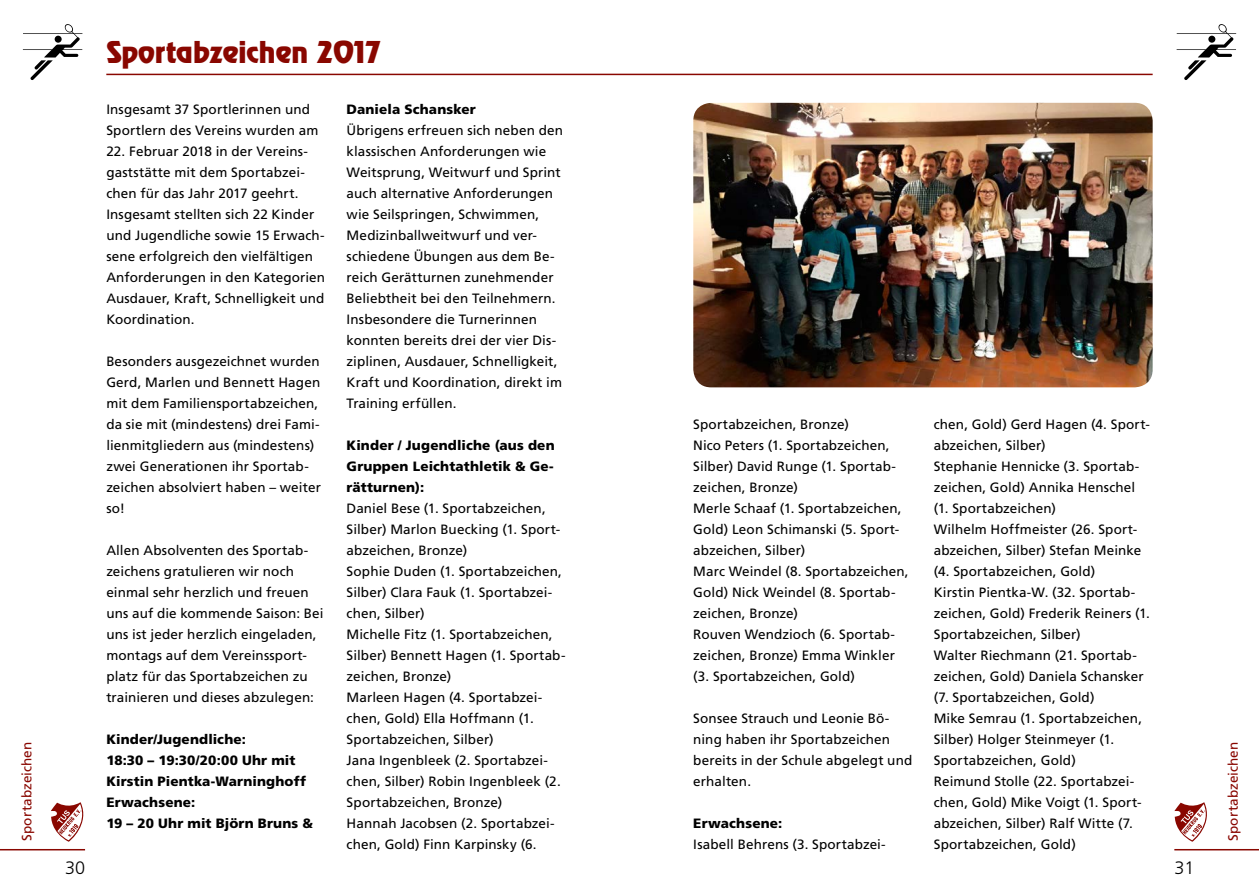
<style>
.page{position:relative;width:1259px;height:893px;background:#fff}
.page>*{position:absolute;margin:0;border:0;box-sizing:border-box;transform-origin:0 0}
.t1{font:27px "Revue Std";color:#890700}
.t2{font:300 18px "Frutiger LT Std";color:#000}
.t3{font:13.5px/21px "Frutiger LT Std";letter-spacing:.01em;color:#000}
.t4{font:900 13.5px/21px "Frutiger LT Std";letter-spacing:.01em;color:#000}
.t5{font:13.5px "Frutiger LT Std";letter-spacing:.01em;color:#890700}
</style>
<div class="page">
<hr style="left:0;top:849px;width:85px;height:1px;background:#890700">
<hr style="left:1174px;top:849px;width:85px;height:1px;background:#890700">
<hr style="left:106px;top:74px;width:1046px;height:1px;background:#890700">
<svg style="left:1174px;top:802px;width:33px;height:40px"></svg>
<svg style="left:51px;top:802px;width:33px;height:40px"></svg>
<svg style="left:1176px;top:24px;width:60px;height:56px"></svg>
<svg style="left:23px;top:24px;width:59px;height:56px"></svg>
<img style="left:693px;top:103px;width:459px;height:284px">
<h1 class="t1" style="left:106px;top:34px;width:275px">Sportabzeichen 2017</h1>
<p class="t3" style="left:106px;top:98px;width:214px">Insgesamt 37 Sportlerinnen und<br>Sportlern des Vereins wurden am</p>
<p class="t3" style="left:106px;top:140px;width:220px">22. Februar 2018 in der Vereins&shy;gaststätte mit dem Sportabzei&shy;chen für das Jahr 2017 geehrt.<br>Insgesamt stellten sich 22 Kinder und Jugendliche sowie 15 Erwach&shy;sene erfolgreich den vielfältigen<br>Anforderungen in den Kategorien<br>Ausdauer, Kraft, Schnelligkeit und<br>Koordination.</p>
<p class="t3" style="left:106px;top:351px;width:216px">Besonders ausgezeichnet wurden<br>Gerd, Marlen und Bennett Hagen mit dem Familiensportabzeichen, da sie mit (mindestens) drei Fami&shy;lienmitgliedern aus (mindestens) zwei Generationen ihr Sportab&shy;zeichen absolviert haben – weiter so!</p>
<p class="t3" style="left:106px;top:540px;width:219px">Allen Absolventen des Sportab&shy;zeichens gratulieren wir noch einmal sehr herzlich und freuen uns auf die kommende Saison: Bei uns ist jeder herzlich eingeladen, montags auf dem Vereinssport&shy;platz für das Sportabzeichen zu trainieren und dieses abzulegen:</p>
<p class="t4" style="left:106px;top:728px;width:208px">Kinder/Jugendliche:<br>18:30 – 19:30/20:00 Uhr mit<br>Kirstin Pientka-Warninghoff<br>Erwachsene:<br>19 – 20 Uhr mit Björn Bruns &amp;</p>
<p class="t4" style="left:347px;top:99px;width:131px">Daniela Schansker</p>
<p class="t3" style="left:347px;top:120px;width:218px">Übrigens erfreuen sich neben den klassischen Anforderungen wie<br>Weitsprung, Weitwurf und Sprint auch alternative Anforderungen wie Seilspringen, Schwimmen,<br>Medizinballweitwurf und ver&shy;schiedene Übungen aus dem Be&shy;reich Gerätturnen zunehmender<br>Beliebtheit bei den Teilnehmern.<br>Insbesondere die Turnerinnen konnten bereits drei der vier Dis&shy;ziplinen, Ausdauer, Schnelligkeit,<br>Kraft und Koordination, direkt im<br>Training erfüllen.</p>
<p class="t4" style="left:347px;top:435px;width:209px;text-align:justify">Kinder / Jugendliche (aus den Gruppen Leichtathletik &amp; Ge&shy;rätturnen):</p>
<p class="t3" style="left:347px;top:498px;width:220px">Daniel Bese (1. Sportabzeichen,<br>Silber) Marlon Buecking (1. Sport&shy;abzeichen, Bronze)<br>Sophie Duden (1. Sportabzeichen,<br>Silber) Clara Fauk (1. Sportabzei&shy;chen, Silber)<br>Michelle Fitz (1. Sportabzeichen,<br>Silber) Bennett Hagen (1. Sportab&shy;zeichen, Bronze)<br>Marleen Hagen (4. Sportabzei&shy;chen, Gold) Ella Hoffmann (1.<br>Sportabzeichen, Silber)<br>Jana Ingenbleek (2. Sportabzei&shy;chen, Silber) Robin Ingenbleek (2.<br>Sportabzeichen, Bronze)<br>Hannah Jacobsen (2. Sportabzei&shy;chen, Gold) Finn Karpinsky (6.</p>
<p class="t3" style="left:693px;top:414px;width:217px">Sportabzeichen, Bronze)<br>Nico Peters (1. Sportabzeichen,<br>Silber) David Runge (1. Sportab&shy;zeichen, Bronze)<br>Merle Schaaf (1. Sportabzeichen,<br>Gold) Leon Schimanski (5. Sport&shy;abzeichen, Silber)<br>Marc Weindel (8. Sportabzeichen,<br>Gold) Nick Weindel (8. Sportab&shy;zeichen, Bronze)<br>Rouven Wendzioch (6. Sportab&shy;zeichen, Bronze) Emma Winkler (3. Sportabzeichen, Gold)</p>
<p class="t3" style="left:693px;top:708px;width:220px">Sonsee Strauch und Leonie Bö&shy;ning haben ihr Sportabzeichen bereits in der Schule abgelegt und erhalten.</p>
<p class="t4" style="left:693px;top:813px;width:90px">Erwachsene:</p>
<p class="t3" style="left:693px;top:834px;width:194px">Isabell Behrens (3. Sportabzei-</p>
<p class="t3" style="left:934px;top:414px;width:218px">chen, Gold) Gerd Hagen (4. Sport&shy;abzeichen, Silber)<br>Stephanie Hennicke (3. Sportab&shy;zeichen, Gold) Annika Henschel (1. Sportabzeichen)<br>Wilhelm Hoffmeister (26. Sport&shy;abzeichen, Silber) Stefan Meinke (4. Sportabzeichen, Gold)<br>Kirstin Pientka-W. (32. Sportab&shy;zeichen, Gold) Frederik Reiners (1.<br>Sportabzeichen, Silber)<br>Walter Riechmann (21. Sportab&shy;zeichen, Gold) Daniela Schansker (7. Sportabzeichen, Gold)<br>Mike Semrau (1. Sportabzeichen,<br>Silber) Holger Steinmeyer (1.<br>Sportabzeichen, Gold)<br>Reimund Stolle (22. Sportabzei&shy;chen, Gold) Mike Voigt (1. Sport&shy;abzeichen, Silber) Ralf Witte (7.<br>Sportabzeichen, Gold)</p>
<p class="t5" style="left:19px;top:841px;width:101px;rotate:-90deg">Sportabzeichen</p>
<p class="t5" style="left:1225px;top:841px;width:101px;rotate:-90deg">Sportabzeichen</p>
<h2 class="t2" style="left:65px;top:858px;width:22px">30</h2>
<h2 class="t2" style="left:1174px;top:858px;width:22px">31</h2>
</div>
